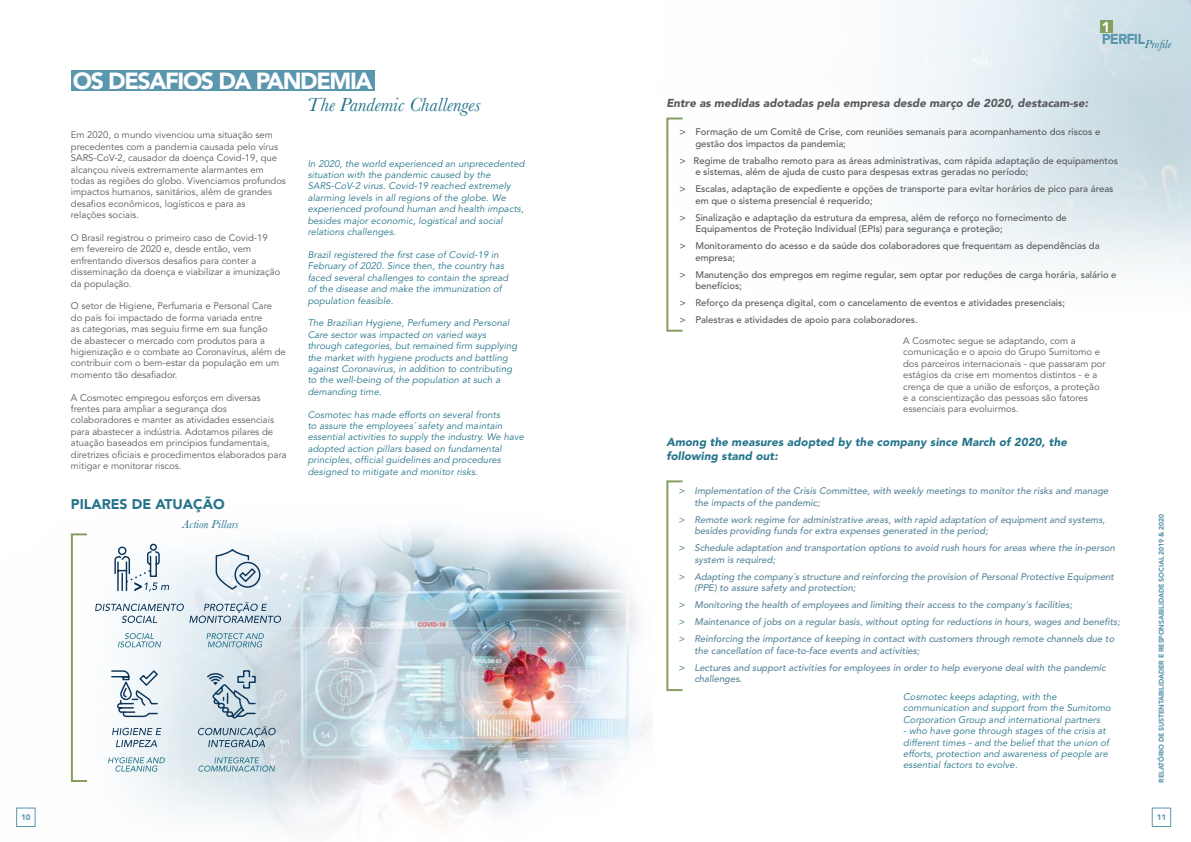
<style>
.page{position:relative;width:1191px;height:842px;background:#fff}
.page>*{position:absolute;margin:0;border:0;box-sizing:border-box;transform-origin:0 0}
.t1{font:900 23.2px "Avenir";letter-spacing:-.06em;color:#fff}
.t2{font:italic 19.7px "Baskerville";color:#24748b}
.t3{font:900 14.3px "Avenir";color:#fff}
.t4{font:900 14px "Avenir";color:#26748b}
.t5{font:italic 12.1px "Baskerville";color:#24748b}
.t6{font:italic 12px "Baskerville";color:#26748b}
.t7{font:italic 900 11.5px/13.8px "Avenir";letter-spacing:.01em;color:#24748b}
.t8{font:italic 900 11.5px "Avenir";color:#58595b}
.t9{font:9.5px/11.4px "Avenir";color:#58595b}
.t10{font:italic 9.5px/11.4px "Avenir";letter-spacing:.01em;color:#24748b}
.t11{font:italic 500 9.5px/11.4px "Avenir";color:#5a869c}
.t12{font:500 9.5px/11.4px "Avenir";color:#58595b}
.t13{font:900 8px "Avenir";color:#5b96af}
.t14{font:900 7px "Avenir";letter-spacing:-.02em;color:#5b96af}
</style>
<div class="page">
<div style="left:1151px;top:807px;width:20px;height:20px;border:1px solid #5b96af"></div>
<img style="left:666px;top:0;width:525px;height:268px">
<img style="left:16px;top:525px;width:632px;height:305px">
<div style="left:71px;top:70px;width:304px;height:21px;background:#5b96af"></div>
<svg style="left:95px;top:602px;width:186px;height:21px"></svg>
<svg style="left:215px;top:547px;width:46px;height:43px"></svg>
<svg style="left:114px;top:543px;width:55px;height:49px"></svg>
<svg style="left:118px;top:633px;width:43px;height:14px"></svg>
<svg style="left:206px;top:633px;width:58px;height:14px"></svg>
<svg style="left:112px;top:728px;width:49px;height:19px"></svg>
<svg style="left:198px;top:726px;width:78px;height:21px;background:#a9bcc8"></svg>
<svg style="left:110px;top:669px;width:49px;height:49px"></svg>
<svg style="left:205px;top:669px;width:51px;height:51px;background:#b1c4d0"></svg>
<svg style="left:108px;top:757px;width:57px;height:15px"></svg>
<svg style="left:198px;top:757px;width:77px;height:15px"></svg>
<div style="left:1100px;top:20px;width:12px;height:13px;background:#869f5f"></div>
<div style="left:666px;top:118px;width:17px;height:214px;border:2px solid #869f5f"></div>
<div style="left:666px;top:480px;width:17px;height:211px;border:2px solid #869f5f"></div>
<div style="left:71px;top:533px;width:17px;height:249px;border:2px solid #869f5f"></div>
<h1 class="t1" style="left:73px;top:67px;width:301px">OS DESAFIOS DA PANDEMIA</h1>
<h2 class="t2" style="left:307px;top:92px;width:175px">The Pandemic Challenges</h2>
<p class="t9" style="left:71px;top:130px;width:217px">Em 2020, o mundo vivenciou uma situação sem precedentes com a pandemia causada pelo vírus SARS-CoV-2, causador da doença Covid-19, que alcançou níveis extremamente alarmantes em todas as regiões do globo. Vivenciamos profundos impactos humanos, sanitários, além de grandes desafios econômicos, logísticos e para as<br>relações sociais.</p>
<p class="t9" style="left:71px;top:232px;width:211px">O Brasil registrou o primeiro caso de Covid-19 em fevereiro de 2020 e, desde então, vem enfrentando diversos desafios para conter a disseminação da doença e viabilizar a imunização da população.</p>
<p class="t9" style="left:71px;top:301px;width:216px">O setor de Higiene, Perfumaria e Personal Care do país foi impactado de forma variada entre<br>as categorias, mas seguiu firme em sua função<br>de abastecer o mercado com produtos para a higienização e o combate ao Coronavírus, além de contribuir com o bem-estar da população em um momento tão desafiador.</p>
<p class="t9" style="left:71px;top:392px;width:217px">A Cosmotec empregou esforços em diversas frentes para ampliar a segurança dos colaboradores e manter as atividades essenciais para abastecer a indústria. Adotamos pilares de atuação baseados em princípios fundamentais, diretrizes oficiais e procedimentos elaborados para mitigar e monitorar riscos.</p>
<p class="t10" style="left:308px;top:158px;width:218px">In 2020, the world experienced an unprecedented situation with the pandemic caused by the SARS-CoV-2 virus. Covid-19 reached extremely alarming levels in all regions of the globe. We experienced profound human and health impacts, besides major economic, logistical and social relations challenges.</p>
<p class="t10" style="left:308px;top:249px;width:202px">Brazil registered the first case of Covid-19 in February of 2020. Since then, the country has faced several challenges to contain the spread of the disease and make the immunization of population feasible.</p>
<p class="t10" style="left:308px;top:318px;width:211px">The Brazilian Hygiene, Perfumery and Personal Care sector was impacted on varied ways through categories, but remained firm supplying the market with hygiene products and battling against Coronavirus, in addition to contributing to the well-being of the population at such a demanding time.</p>
<p class="t10" style="left:308px;top:409px;width:218px">Cosmotec has made efforts on several fronts<br>to assure the employees´ safety and maintain essential activities to supply the industry. We have adopted action pillars based on fundamental principles, official guidelines and procedures designed to mitigate and monitor risks.</p>
<h3 class="t4" style="left:71px;top:495px;width:156px">PILARES DE ATUAÇÃO</h3>
<p class="t6" style="left:183px;top:516px;width:58px">Action Pillars</p>
<h3 class="t3" style="left:1101px;top:18px;width:10px">1</h3>
<p class="t5" style="left:1101px;top:36px;width:71px"><sup>PERFIL</sup>Profile</p>
<p class="t8" style="left:666px;top:96px;width:423px">Entre as medidas adotadas pela empresa desde março de 2020, destacam-se:</p>
<p class="t12" style="left:695px;top:127px;width:406px;text-indent:-16px">&gt; Formação de um Comitê de Crise, com reuniões semanais para acompanhamento dos riscos e gestão dos impactos da pandemia;</p>
<p class="t12" style="left:695px;top:155px;width:424px;text-indent:-16px">&gt; Regime de trabalho remoto para as áreas administrativas, com rápida adaptação de equipamentos e sistemas, além de ajuda de custo para despesas extras geradas no período;</p>
<p class="t12" style="left:695px;top:184px;width:419px;text-indent:-16px">&gt; Escalas, adaptação de expediente e opções de transporte para evitar horários de pico para áreas em que o sistema presencial é requerido;</p>
<p class="t12" style="left:695px;top:212px;width:373px;text-indent:-16px">&gt; Sinalização e adaptação da estrutura da empresa, além de reforço no fornecimento de<br>Equipamentos de Proteção Individual (EPIs) para segurança e proteção;</p>
<p class="t12" style="left:695px;top:241px;width:406px;text-indent:-16px">&gt; Monitoramento do acesso e da saúde dos colaboradores que frequentam as dependências da empresa;</p>
<p class="t12" style="left:695px;top:269px;width:423px;text-indent:-16px">&gt; Manutenção dos empregos em regime regular, sem optar por reduções de carga horária, salário e benefícios;</p>
<p class="t12" style="left:679px;top:295px;width:387px;line-height:17.1px">&gt; Reforço da presença digital, com o cancelamento de eventos e atividades presenciais; &gt; Palestras e atividades de apoio para colaboradores.</p>
<p class="t9" style="left:903px;top:335px;width:204px">A Cosmotec segue se adaptando, com a comunicação e o apoio do Grupo Sumitomo e dos parceiros internacionais - que passaram por estágios da crise em momentos distintos - e a crença de que a união de esforços, a proteção e a conscientização das pessoas são fatores essenciais para evoluirmos.</p>
<p class="t7" style="left:666px;top:435px;width:402px">Among the measures adopted by the company since March of 2020, the following stand out:</p>
<p class="t11" style="left:694px;top:485px;width:415px;text-indent:-16px">&gt; Implementation of the Crisis Committee, with weekly meetings to monitor the risks and manage the impacts of the pandemic;</p>
<p class="t11" style="left:694px;top:514px;width:412px;text-indent:-16px">&gt; Remote work regime for administrative areas, with rapid adaptation of equipment and systems, besides providing funds for extra expenses generated in the period;</p>
<p class="t11" style="left:694px;top:542px;width:422px;text-indent:-16px">&gt; Schedule adaptation and transportation options to avoid rush hours for areas where the in-person system is required;</p>
<p class="t11" style="left:694px;top:571px;width:421px;text-indent:-16px">&gt; Adapting the company´s structure and reinforcing the provision of Personal Protective Equipment (PPE) to assure safety and protection;</p>
<p class="t11" style="left:678px;top:596px;width:443px;line-height:17.1px">&gt; Monitoring the health of employees and limiting their access to the company's facilities;<br>&gt; Maintenance of jobs on a regular basis, without opting for reductions in hours, wages and benefits; &gt; Reinforcing the importance of keeping in contact with customers through remote channels due to</p>
<p class="t11" style="left:678px;top:642px;width:429px;line-height:17.1px;text-indent:16px">the cancellation of face-to-face events and activities;<br>&gt; Lectures and support activities for employees in order to help everyone deal with the pandemic</p>
<p class="t11" style="left:694px;top:673px;width:49px">challenges.</p>
<p class="t10" style="left:903px;top:691px;width:209px">Cosmotec keeps adapting, with the communication and support from the Sumitomo<br>Corporation Group and international partners</p>
<p class="t10" style="left:903px;top:725px;width:207px">- who have gone through stages of the crisis at different times - and the belief that the union of efforts, protection and awareness of people are essential factors to evolve.</p>
<p class="t14" style="left:1157px;top:782px;width:270px;rotate:-90deg">RELATÓRIO DE SUSTENTABILIDADER E RESPONSABILIDADE SOCIAL 2019 &amp; 2020</p>
<p class="t13" style="left:21px;top:813px;width:11px">10</p>
<p class="t13" style="left:1156px;top:813px;width:11px">11</p>
</div>
